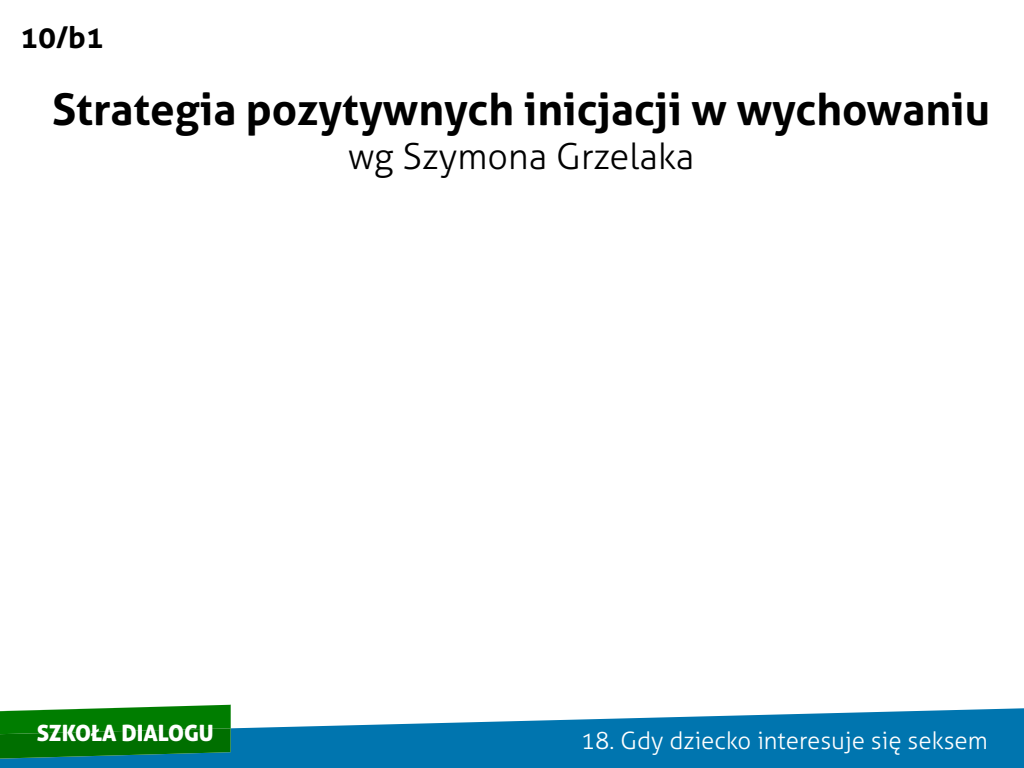
<style>
.page{position:relative;width:1024px;height:768px;background:#fff}
.page>*{position:absolute;margin:0;border:0;box-sizing:border-box;transform-origin:0 0}
.t1{font:700 44px "Aller";color:#000}
.t2{font:300 36px "Aller";color:#000}
.t3{font:700 30px "Aller";color:#000}
.t4{font:300 24px "Aller";color:#fff}
.t5{font:22.5px "Aller Display";color:#fff}
</style>
<div class="page">
<svg style="left:0;top:708px;width:1024px;height:60px;fill:#0075af"></svg>
<svg style="left:0;top:705px;width:231px;height:54px;background:#0f7e1a"></svg>
<p class="t3" style="left:20px;top:19px;width:85px">10/b1</p>
<p class="t1" style="left:52px;top:83px;width:939px">Strategia pozytywnych inicjacji w wychowaniu</p>
<p class="t2" style="left:348px;top:134px;width:348px">wg Szymona Grzelaka</p>
<p class="t5" style="left:37px;top:718px;width:179px">SZKOŁA DIALOGU</p>
<p class="t4" style="left:581px;top:726px;width:409px">18. Gdy dziecko interesuje się seksem</p>
</div>
